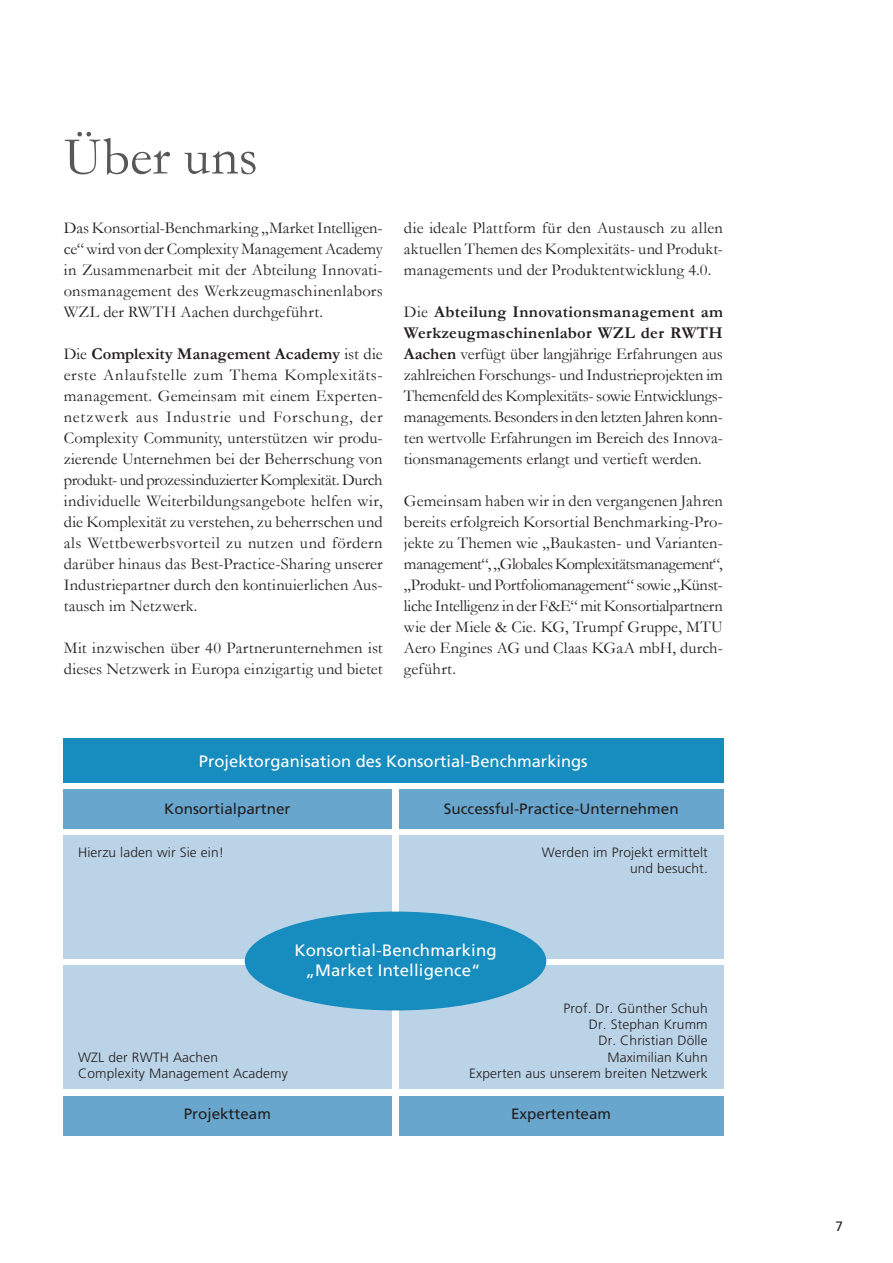
<style>
.page{position:relative;width:893px;height:1263px;background:#fff}
.page>*{position:absolute;margin:0;border:0;box-sizing:border-box;transform-origin:0 0}
.t1{font:54px "Garamond";letter-spacing:-.005em;color:#57585a}
.t2{font:16.5px/21px "Garamond";letter-spacing:.005em;color:#231f20;text-align:justify}
.t3{font:16.5px/19.8px "Frutiger LT";color:#fff;text-align:center}
.t4{font:15px "Frutiger LT";color:#231f20}
.t5{font:300 13.5px/16.2px "Frutiger LT";letter-spacing:.01em;color:#231f20;text-align:right}
.t6{font:13.5px "Frutiger LT";color:#231f20}
.s1{font-weight:700}
</style>
<div class="page">
<div style="left:63px;top:965px;width:328px;height:124px;background:#bbd3e7"></div>
<div style="left:63px;top:835px;width:328px;height:123px;background:#bbd3e7"></div>
<div style="left:63px;top:1096px;width:328px;height:39px;background:#68a6ce"></div>
<div style="left:399px;top:965px;width:324px;height:124px;background:#bbd3e7"></div>
<div style="left:399px;top:835px;width:324px;height:123px;background:#bbd3e7"></div>
<div style="left:399px;top:789px;width:324px;height:40px;background:#68a6ce"></div>
<div style="left:399px;top:1096px;width:324px;height:39px;background:#68a6ce"></div>
<div style="left:245px;top:911px;width:301px;height:99px;background:#168dbe;border-radius:50%"></div>
<div style="left:63px;top:738px;width:660px;height:44px;background:#168dbe"></div>
<div style="left:63px;top:789px;width:328px;height:40px;background:#68a6ce"></div>
<h1 class="t1" style="left:64px;top:120px;width:196px">Über uns</h1>
<p class="t2" style="left:64px;top:217px;width:320px">Das Konsortial-Benchmarking „Market Intelligen&shy;ce“ wird von der Complexity Management Academy in Zusammenarbeit mit der Abteilung Innovati&shy;onsmanagement des Werkzeugmaschinenlabors WZL der RWTH Aachen durchgeführt.</p>
<p class="t2" style="left:64px;top:343px;width:320px">Die <span class="s1">Complexity Management Academy</span> ist die erste Anlaufstelle zum Thema Komplexitäts&shy;management. Gemeinsam mit einem Experten&shy;netzwerk aus Industrie und Forschung, der Complexity Community, unterstützen wir produ&shy;zierende Unternehmen bei der Beherrschung von produkt- und prozessinduzierter Komplexität. Durch individuelle Weiterbildungsangebote helfen wir, die Komplexität zu verstehen, zu beherrschen und als Wettbewerbsvorteil zu nutzen und fördern darüber hinaus das Best-Practice-Sharing unserer Industriepartner durch den kontinuierlichen Aus&shy;tausch im Netzwerk.</p>
<p class="t2" style="left:64px;top:637px;width:320px">Mit inzwischen über 40 Partnerunternehmen ist dieses Netzwerk in Europa einzigartig und bietet</p>
<p class="t2" style="left:404px;top:217px;width:320px">die ideale Plattform für den Austausch zu allen aktuellen Themen des Komplexitäts- und Produkt&shy;managements und der Produktentwicklung 4.0.</p>
<p class="t2" style="left:404px;top:301px;width:320px">Die <span class="s1">Abteilung Innovationsmanagement am Werkzeugmaschinenlabor WZL der RWTH Aachen</span> verfügt über langjährige Erfahrungen aus zahlreichen Forschungs- und Industrieprojekten im Themenfeld des Komplexitäts- sowie Entwicklungs&shy;managements. Besonders in den letzten Jahren konn&shy;ten wertvolle Erfahrungen im Bereich des Innova&shy;tionsmanagements erlangt und vertieft werden.</p>
<p class="t2" style="left:404px;top:490px;width:320px">Gemeinsam haben wir in den vergangenen Jahren bereits erfolgreich Korsortial Benchmarking-Pro&shy;jekte zu Themen wie „Baukasten- und Varianten&shy;management“, „Globales Komplexitätsmanagement“, „Produkt- und Portfoliomanagement“ sowie „Künst&shy;liche Intelligenz in der F&amp;E“ mit Konsortialpartnern wie der Miele &amp; Cie. KG, Trumpf Gruppe, MTU Aero Engines AG und Claas KGaA mbH, durch&shy;geführt.</p>
<p class="t3" style="left:199px;top:751px;width:390px">Projektorganisation des Konsortial-Benchmarkings</p>
<p class="t4" style="left:164px;top:800px;width:128px">Konsortialpartner</p>
<p class="t4" style="left:444px;top:800px;width:236px">Successful-Practice-Unternehmen</p>
<p class="t5" style="left:78px;top:845px;width:147px">Hierzu laden wir Sie ein!</p>
<p class="t5" style="left:542px;top:845px;width:168px">Werden im Projekt ermittelt und besucht.</p>
<p class="t3" style="left:294px;top:940px;width:204px">Konsortial-Benchmarking „Market Intelligence“</p>
<p class="t5" style="left:78px;top:1049px;width:211px;text-align:left">WZL der RWTH Aachen<br>Complexity Management Academy</p>
<p class="t5" style="left:469px;top:1000px;width:240px">Prof. Dr. Günther Schuh<br>Dr. Stephan Krumm<br>Dr. Christian Dölle<br>Maximilian Kuhn<br>Experten aus unserem breiten Netzwerk</p>
<p class="t4" style="left:184px;top:1105px;width:89px">Projektteam</p>
<p class="t4" style="left:511px;top:1105px;width:102px">Expertenteam</p>
<p class="t6" style="left:836px;top:1218px;width:9px">7</p>
</div>
